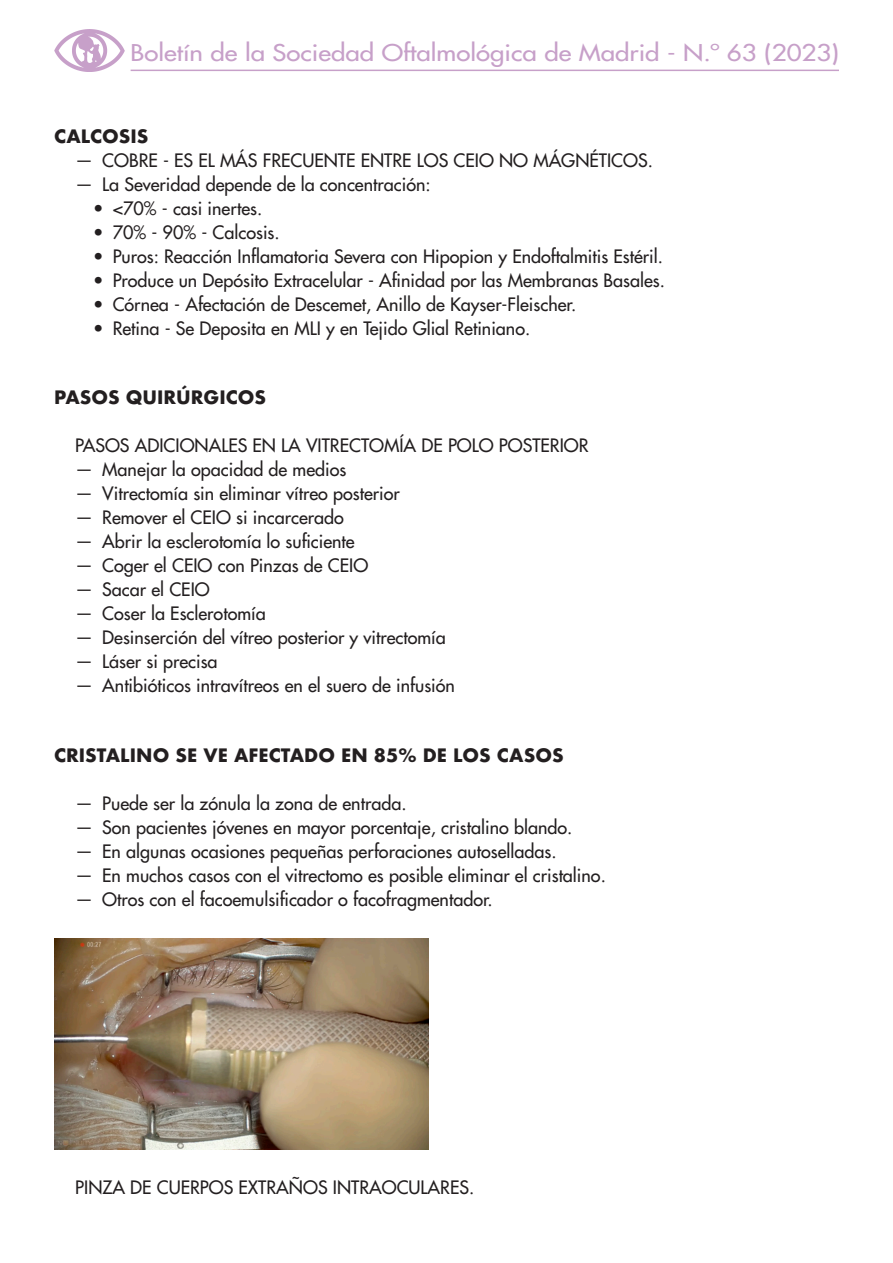
<style>
.page{position:relative;width:893px;height:1263px;background:#fff}
.page>*{position:absolute;margin:0;border:0;box-sizing:border-box;transform-origin:0 0}
.t1{font:500 22.5px "Futura Std";color:#c7a0c9;scale:1.15 1}
._05-TEXTO{font:500 18px "Futura Std";color:#231f20}
._06-ladillo{font:700 18px "Futura";color:#231f20}
</style>
<div class="page">
<img style="left:54px;top:29px;width:71px;height:42px">
<hr style="left:131px;top:70px;width:708px;height:1px;background:#c7a0c9">
<img style="left:54px;top:939px;width:374px;height:210px">
<p class="t1" style="left:131px;top:39px;width:618px">Boletín de la Sociedad Oftalmológica de Madrid - N.º 63 (2023)</p>
<p class="_06-ladillo" style="left:54px;top:123px;width:96px">CALCOSIS</p>
<p class="_05-TEXTO" style="left:75px;top:149px;width:579px">— COBRE - ES EL MÁS FRECUENTE ENTRE LOS CEIO NO MÁGNÉTICOS.</p>
<p class="_05-TEXTO" style="left:75px;top:173px;width:357px">— La Severidad depende de la concentración:</p>
<p class="_05-TEXTO" style="left:93px;top:197px;width:171px">• &lt;70% - casi inertes.</p>
<p class="_05-TEXTO" style="left:93px;top:221px;width:188px">• 70% - 90% - Calcosis.</p>
<p class="_05-TEXTO" style="left:93px;top:245px;width:571px">• Puros: Reacción Inflamatoria Severa con Hipopion y Endoftalmitis Estéril.</p>
<p class="_05-TEXTO" style="left:93px;top:269px;width:573px">• Produce un Depósito Extracelular - Afinidad por las Membranas Basales.</p>
<p class="_05-TEXTO" style="left:93px;top:293px;width:484px">• Córnea - Afectación de Descemet, Anillo de Kayser-Fleischer.</p>
<p class="_05-TEXTO" style="left:93px;top:317px;width:438px">• Retina - Se Deposita en MLI y en Tejido Glial Retiniano.</p>
<p class="_06-ladillo" style="left:54px;top:384px;width:214px">PASOS QUIRÚRGICOS</p>
<p class="_05-TEXTO" style="left:75px;top:434px;width:515px">PASOS ADICIONALES EN LA VITRECTOMÍA DE POLO POSTERIOR</p>
<p class="_05-TEXTO" style="left:75px;top:458px;width:273px">— Manejar la opacidad de medios</p>
<p class="_05-TEXTO" style="left:75px;top:482px;width:326px">— Vitrectomía sin eliminar vítreo posterior</p>
<p class="_05-TEXTO" style="left:75px;top:506px;width:270px">— Remover el CEIO si incarcerado</p>
<p class="_05-TEXTO" style="left:75px;top:530px;width:281px">— Abrir la esclerotomía lo suficiente</p>
<p class="_05-TEXTO" style="left:75px;top:554px;width:295px">— Coger el CEIO con Pinzas de CEIO</p>
<p class="_05-TEXTO" style="left:75px;top:578px;width:136px">— Sacar el CEIO</p>
<p class="_05-TEXTO" style="left:75px;top:602px;width:192px">— Coser la Esclerotomía</p>
<p class="_05-TEXTO" style="left:75px;top:626px;width:372px">— Desinserción del vítreo posterior y vitrectomía</p>
<p class="_05-TEXTO" style="left:75px;top:650px;width:144px">— Láser si precisa</p>
<p class="_05-TEXTO" style="left:75px;top:674px;width:381px">— Antibióticos intravítreos en el suero de infusión</p>
<p class="_06-ladillo" style="left:54px;top:742px;width:511px">CRISTALINO SE VE AFECTADO EN 85% DE LOS CASOS</p>
<p class="_05-TEXTO" style="left:75px;top:792px;width:333px">— Puede ser la zónula la zona de entrada.</p>
<p class="_05-TEXTO" style="left:75px;top:816px;width:499px">— Son pacientes jóvenes en mayor porcentaje, cristalino blando.</p>
<p class="_05-TEXTO" style="left:75px;top:840px;width:483px">— En algunas ocasiones pequeñas perforaciones autoselladas.</p>
<p class="_05-TEXTO" style="left:75px;top:864px;width:532px">— En muchos casos con el vitrectomo es posible eliminar el cristalino.</p>
<p class="_05-TEXTO" style="left:75px;top:888px;width:419px">— Otros con el facoemulsificador o facofragmentador.</p>
<p class="_05-TEXTO" style="left:75px;top:1176px;width:400px">PINZA DE CUERPOS EXTRAÑOS INTRAOCULARES.</p>
</div>
